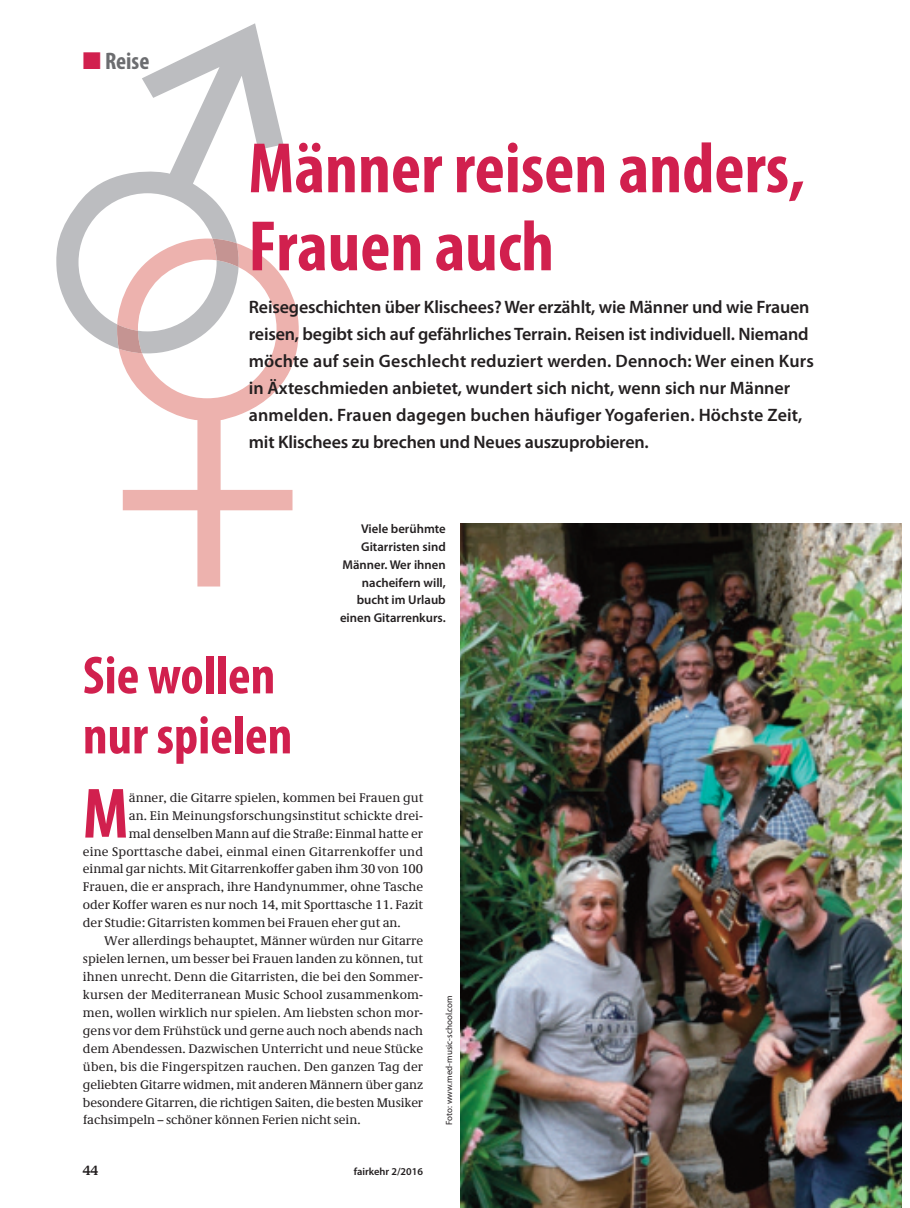
<style>
.page{position:relative;width:910px;height:1208px;background:#fff}
.page>*{position:absolute;margin:0;border:0;box-sizing:border-box;transform-origin:0 0}
.t1{font:700 condensed 72px/78px "Myriad Pro";color:#d1204e}
.t2{font:700 condensed 71.85px "Myriad Pro";color:#d1204e}
.t3{font:700 condensed 54px/60px "Myriad Pro";color:#d1204e}
.t4{font:700 condensed 24px "Myriad Pro";color:#6c6d70}
.t5{font:600 18px/27px "Myriad Pro";letter-spacing:-.005em;color:#231f20}
.t6{font:700 13.5px "Demos Com";color:#231f20}
.t7{font:12.75px "Demos Com";color:#231f20}
.t8{font:600 12.75px/17.9px "Myriad Pro";color:#231f20;text-align:right}
.t9{font:600 10.5px "Myriad Pro";color:#231f20}
.t10{font:9px "Myriad Pro";color:#231f20}
.s1{color:#d1204e}
</style>
<div class="page">
<svg style="left:56px;top:23px;width:227px;height:325px"></svg>
<svg style="left:117px;top:238px;width:182px;height:348px"></svg>
<svg style="left:117px;top:239px;width:122px;height:114px"></svg>
<img style="left:460px;top:524px;width:441px;height:684px">
<h3 class="t4" style="left:83px;top:46px;width:68px"><span class="s1">■</span> Reise</h3>
<h1 class="t1" style="left:248px;top:128px;width:558px">Männer reisen anders,<br>Frauen auch</h1>
<p class="t5" style="left:249px;top:293px;width:566px">Reisegeschichten über Klischees? Wer erzählt, wie Männer und wie Frauen reisen, begibt sich auf gefährliches Terrain. Reisen ist individuell. Niemand möchte auf sein Geschlecht reduziert werden. Dennoch: Wer einen Kurs in Äxteschmieden anbietet, wundert sich nicht, wenn sich nur Männer anmelden. Frauen dagegen buchen häufiger Yogaferien. Höchste Zeit, mit Klischees zu brechen und Neues auszuprobieren.</p>
<p class="t8" style="left:340px;top:519px;width:107px">Viele berühmte<br>Gitarristen sind<br>Männer. Wer ihnen nacheifern will, bucht im Urlaub einen Gitarrenkurs.</p>
<h3 class="t3" style="left:83px;top:644px;width:211px">Sie wollen nur spielen</h3>
<h2 class="t2" style="left:83px;top:768px;width:47px">M</h2>
<p class="t7" style="left:129px;top:790px;width:296px">änner, die Gitarre spielen, kommen bei Frauen gut</p>
<p class="t7" style="left:129px;top:808px;width:296px">an. Ein Meinungsforschungsinstitut schickte drei-</p>
<p class="t7" style="left:129px;top:826px;width:296px">mal denselben Mann auf die Straße: Einmal hatte er</p>
<p class="t7" style="left:83px;top:844px;width:342px">eine Sporttasche dabei, einmal einen Gitarrenkoffer und</p>
<p class="t7" style="left:83px;top:862px;width:342px">einmal gar nichts. Mit Gitarrenkoffer gaben ihm 30 von 100</p>
<p class="t7" style="left:83px;top:880px;width:342px">Frauen, die er ansprach, ihre Handynummer, ohne Tasche</p>
<p class="t7" style="left:83px;top:898px;width:342px">oder Koffer waren es nur noch 14, mit Sporttasche 11. Fazit</p>
<p class="t7" style="left:83px;top:915px;width:319px">der Studie: Gitarristen kommen bei Frauen eher gut an.</p>
<p class="t7" style="left:104px;top:933px;width:320px">Wer allerdings behauptet, Männer würden nur Gitarre</p>
<p class="t7" style="left:83px;top:951px;width:342px">spielen lernen, um besser bei Frauen landen zu können, tut</p>
<p class="t7" style="left:83px;top:969px;width:342px">ihnen unrecht. Denn die Gitarristen, die bei den Sommer-</p>
<p class="t7" style="left:83px;top:987px;width:342px">kursen der Mediterranean Music School zusammenkom-</p>
<p class="t7" style="left:83px;top:1005px;width:342px">men, wollen wirklich nur spielen. Am liebsten schon mor-</p>
<p class="t7" style="left:83px;top:1023px;width:342px">gens vor dem Frühstück und gerne auch noch abends nach</p>
<p class="t7" style="left:83px;top:1041px;width:342px">dem Abendessen. Dazwischen Unterricht und neue Stücke</p>
<p class="t7" style="left:83px;top:1059px;width:342px">üben, bis die Fingerspitzen rauchen. Den ganzen Tag der</p>
<p class="t7" style="left:83px;top:1077px;width:342px">geliebten Gitarre widmen, mit anderen Männern über ganz</p>
<p class="t7" style="left:83px;top:1095px;width:342px">besondere Gitarren, die richtigen Saiten, die besten Musiker</p>
<p class="t7" style="left:83px;top:1113px;width:279px">fachsimpeln – schöner können Ferien nicht sein.</p>
<p class="t6" style="left:83px;top:1162px;width:17px">44</p>
<p class="t9" style="left:354px;top:1164px;width:71px">fairkehr 2/2016</p>
<p class="t10" style="left:444px;top:1125px;width:131px;rotate:-90deg">Foto: www.med-music-school.com</p>
</div>
